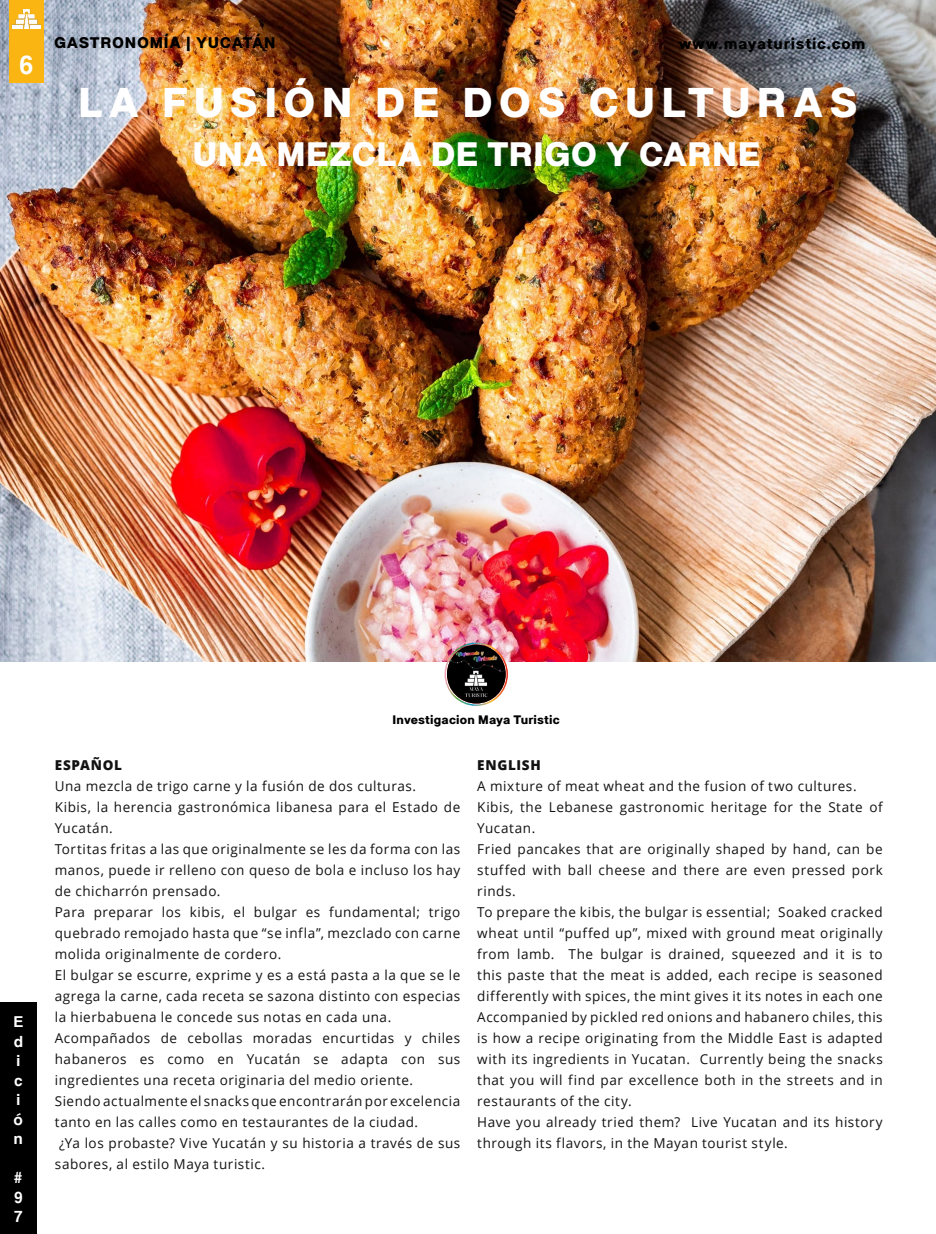
<style>
.page{position:relative;width:936px;height:1234px;background:#fff}
.page>*{position:absolute;margin:0;border:0;box-sizing:border-box;transform-origin:0 0}
.t1{font:800 40.5px "Sublima";letter-spacing:.15em;color:#fff}
.t2{font:800 33px "Sublima";letter-spacing:.005em;color:#fff}
.t3{font:27px "Coolvetica Rg";color:#fff}
.t4{font:16.5px/19.5px "Coolvetica Rg";color:#fff}
.t5{font:800 15px "Sublima";letter-spacing:.05em;color:#000}
.t6{font:13.65px/21px "Open Sans";letter-spacing:.04em;color:#121212}
.t7{font:800 13.65px "Open Sans";letter-spacing:.05em;color:#121212}
.t8{font:800 12px "Sublima";letter-spacing:.015em;color:#000}
</style>
<div class="page">
<img style="left:0;top:0;width:935px;height:661px">
<div style="left:0;top:1001px;width:37px;height:232px;background:#000"></div>
<div style="left:9px;top:0;width:34px;height:83px;background:#fab513"></div>
<img style="left:13px;top:10px;width:27px;height:19px">
<img style="left:447px;top:644px;width:58px;height:59px;border-radius:29px">
<div style="left:444px;top:642px;width:64px;height:63px;border:1px solid #fff;border-radius:50%"></div>
<h3 class="t3" style="left:20px;top:49px;width:15px">6</h3>
<p class="t5" style="left:54px;top:34px;width:223px">GASTRONOMÍA | YUCATÁN</p>
<p class="t5" style="left:678px;top:35px;width:188px">www.mayaturistic.com</p>
<h1 class="t1" style="left:78px;top:80px;width:780px">LA FUSIÓN DE DOS CULTURAS</h1>
<h2 class="t2" style="left:192px;top:135px;width:569px">UNA MEZCLA DE TRIGO Y CARNE</h2>
<p class="t4" style="left:14px;top:1011px;width:10px">E d i c i ó n</p>
<p class="t4" style="left:14px;top:1167px;width:10px;text-align:justify"># 9<br>7</p>
<p class="t8" style="left:392px;top:713px;width:169px">Investigacion Maya Turistic</p>
<p class="t7" style="left:55px;top:754px;width:69px">ESPAÑOL</p>
<p class="t6" style="left:55px;top:775px;width:363px">Una mezcla de trigo carne y la fusión de dos culturas.</p>
<p class="t6" style="left:55px;top:795px;width:407px">Kibis, la herencia gastronómica libanesa para el Estado de</p>
<p class="t6" style="left:55px;top:816px;width:59px">Yucatán.</p>
<p class="t6" style="left:55px;top:837px;width:407px">Tortitas fritas a las que originalmente se les da forma con las</p>
<p class="t6" style="left:55px;top:858px;width:407px">manos, puede ir relleno con queso de bola e incluso los hay</p>
<p class="t6" style="left:55px;top:879px;width:167px">de chicharrón prensado.</p>
<p class="t6" style="left:55px;top:900px;width:407px">Para preparar los kibis, el bulgar es fundamental; trigo</p>
<p class="t6" style="left:55px;top:921px;width:407px">quebrado remojado hasta que “se infla”, mezclado con carne</p>
<p class="t6" style="left:55px;top:942px;width:228px">molida originalmente de cordero.</p>
<p class="t6" style="left:55px;top:963px;width:407px">El bulgar se escurre, exprime y es a está pasta a la que se le</p>
<p class="t6" style="left:55px;top:984px;width:407px">agrega la carne, cada receta se sazona distinto con especias</p>
<p class="t6" style="left:55px;top:1005px;width:338px">la hierbabuena le concede sus notas en cada una.</p>
<p class="t6" style="left:55px;top:1026px;width:407px">Acompañados de cebollas moradas encurtidas y chiles</p>
<p class="t6" style="left:55px;top:1047px;width:407px">habaneros es como en Yucatán se adapta con sus</p>
<p class="t6" style="left:55px;top:1068px;width:360px">ingredientes una receta originaria del medio oriente.</p>
<p class="t6" style="left:55px;top:1089px;width:407px">Siendo actualmente el snacks que encontrarán por excelencia</p>
<p class="t6" style="left:55px;top:1110px;width:365px">tanto en las calles como en testaurantes de la ciudad.</p>
<p class="t6" style="left:59px;top:1131px;width:402px">¿Ya los probaste? Vive Yucatán y su historia a través de sus</p>
<p class="t6" style="left:55px;top:1152px;width:212px">sabores, al estilo Maya turistic.</p>
<p class="t7" style="left:477px;top:754px;width:65px">ENGLISH</p>
<p class="t6" style="left:477px;top:774px;width:407px">A mixture of meat wheat and the fusion of two cultures.<br>Kibis, the Lebanese gastronomic heritage for the State of Yucatan.<br>Fried pancakes that are originally shaped by hand, can be stuffed with ball cheese and there are even pressed pork rinds.<br>To prepare the kibis, the bulgar is essential; Soaked cracked wheat until “puffed up”, mixed with ground meat originally from lamb. The bulgar is drained, squeezed and it is to this paste that the meat is added, each recipe is seasoned differently with spices, the mint gives it its notes in each one Accompanied by pickled red onions and habanero chiles, this is how a recipe originating from the Middle East is adapted with its ingredients in Yucatan. Currently being the snacks that you will find par excellence both in the streets and in restaurants of the city.<br>Have you already tried them? Live Yucatan and its history through its flavors, in the Mayan tourist style.</p>
</div>
